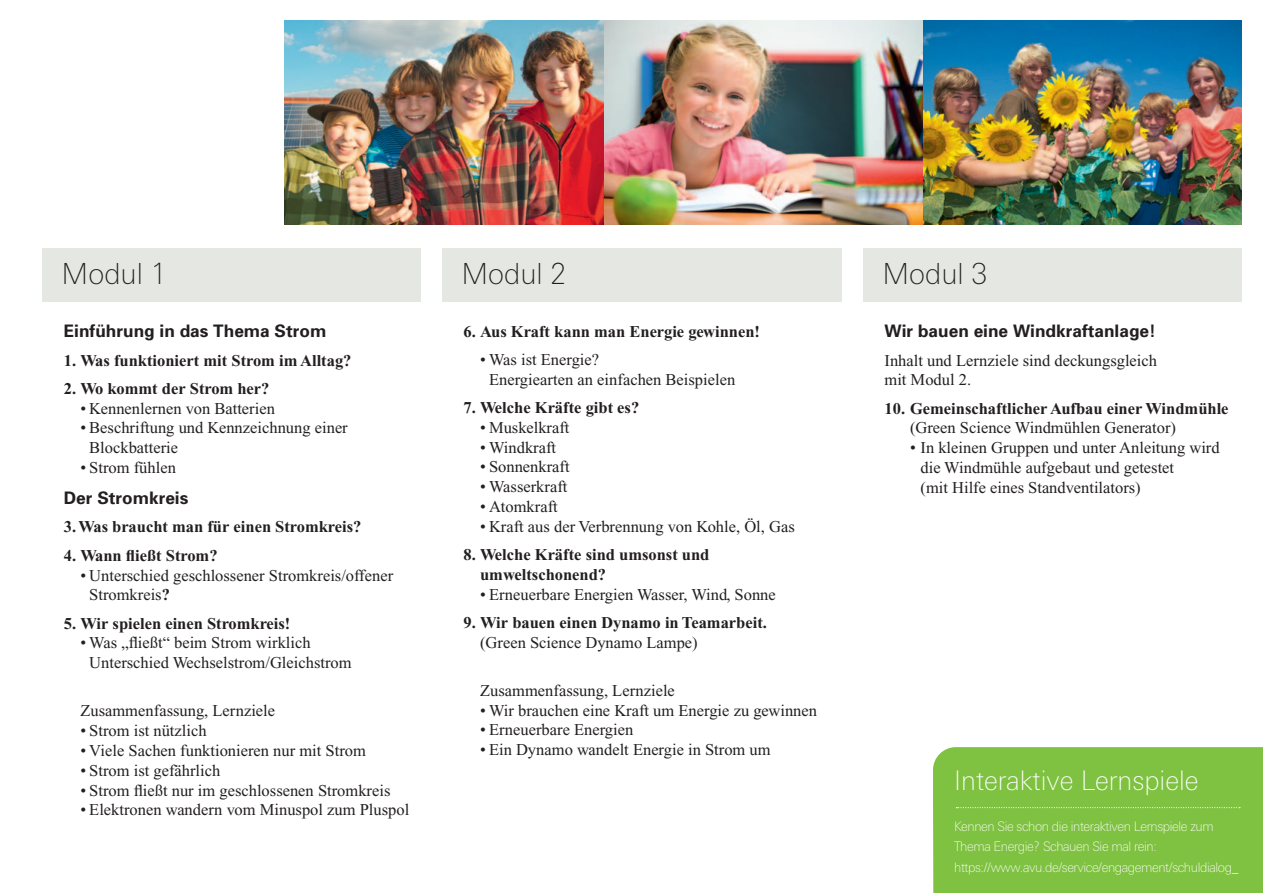
<style>
.page{position:relative;width:1263px;height:893px;background:#fff}
.page>*{position:absolute;margin:0;border:0;box-sizing:border-box;transform-origin:0 0}
.t1{font:100 29.1px "LT Univers Basic";color:#231f20}
.t2{font:100 27px "LT Univers Basic";color:#fff}
.t3{font:700 17.25px "Univers";color:#231f20}
.t4{font:16.5px/19.8px "Times New Roman";color:#231f20}
.t5{font:700 16.5px/19.8px "Times New Roman";color:#231f20}
.t6{font:100 13.2px/20.2px "LT Univers Basic";letter-spacing:-.03em;color:#fff}
.s1{font-weight:700}
</style>
<div class="page">
<div style="left:933px;top:747px;width:330px;height:146px;background:#7fc241"></div>
<img style="left:923px;top:21px;width:319px;height:204px">
<div style="left:863px;top:249px;width:379px;height:53px;background:#e5e8e2"></div>
<div style="left:442px;top:249px;width:400px;height:53px;background:#e5e8e2"></div>
<img style="left:604px;top:21px;width:319px;height:204px">
<div style="left:43px;top:249px;width:378px;height:53px;background:#e5e8e2"></div>
<img style="left:285px;top:21px;width:319px;height:204px">
<svg style="left:956px;top:807px;width:284px;height:1px"></svg>
<h1 class="t1" style="left:62px;top:258px;width:107px">Modul 1</h1>
<p class="t3" style="left:64px;top:321px;width:264px">Einführung in das Thema Strom</p>
<p class="t5" style="left:64px;top:350px;width:289px">1. Was funktioniert mit Strom im Alltag?</p>
<p class="t5" style="left:64px;top:378px;width:207px">2. Wo kommt der Strom her?</p>
<p class="t4" style="left:80px;top:398px;width:196px">• Kennenlernen von Batterien</p>
<p class="t4" style="left:89px;top:418px;width:260px;text-indent:-9px">• Beschriftung und Kennzeichnung einer<br>Blockbatterie</p>
<p class="t4" style="left:80px;top:458px;width:97px">• Strom fühlen</p>
<p class="t3" style="left:64px;top:488px;width:126px">Der Stromkreis</p>
<p class="t5" style="left:64px;top:517px;width:299px">3. Was braucht man für einen Stromkreis?</p>
<p class="t5" style="left:64px;top:545px;width:155px">4. Wann fließt Strom?</p>
<p class="t4" style="left:89px;top:565px;width:305px;text-indent:-9px">• Unterschied geschlossener Stromkreis/offener<br>Stromkreis<span class="s1">?</span></p>
<p class="t5" style="left:64px;top:613px;width:228px">5. Wir spielen einen Stromkreis!</p>
<p class="t4" style="left:89px;top:633px;width:264px;text-indent:-9px">• Was „fließt“ beim Strom wirklich<br>Unterschied Wechselstrom/Gleichstrom</p>
<p class="t4" style="left:80px;top:701px;width:196px">Zusammenfassung, Lernziele</p>
<p class="t4" style="left:80px;top:721px;width:128px">• Strom ist nützlich</p>
<p class="t4" style="left:80px;top:741px;width:287px">• Viele Sachen funktionieren nur mit Strom</p>
<p class="t4" style="left:80px;top:760px;width:142px">• Strom ist gefährlich</p>
<p class="t4" style="left:80px;top:780px;width:312px">• Strom fließt nur im geschlossenen Stromkreis</p>
<p class="t4" style="left:80px;top:800px;width:330px">• Elektronen wandern vom Minuspol zum Pluspol</p>
<h1 class="t1" style="left:461px;top:258px;width:107px">Modul 2</h1>
<p class="t5" style="left:463px;top:321px;width:298px">6. Aus Kraft kann man Energie gewinnen!</p>
<p class="t4" style="left:489px;top:349px;width:248px;text-indent:-9px">• Was ist Energie?<br>Energiearten an einfachen Beispielen</p>
<p class="t5" style="left:463px;top:398px;width:177px">7. Welche Kräfte gibt es?</p>
<p class="t4" style="left:480px;top:417px;width:91px">• Muskelkraft</p>
<p class="t4" style="left:480px;top:437px;width:78px">• Windkraft</p>
<p class="t4" style="left:480px;top:457px;width:91px">• Sonnenkraft</p>
<p class="t4" style="left:480px;top:477px;width:89px">• Wasserkraft</p>
<p class="t4" style="left:480px;top:497px;width:79px">• Atomkraft</p>
<p class="t4" style="left:480px;top:516px;width:316px">• Kraft aus der Verbrennung von Kohle, Öl, Gas</p>
<p class="t5" style="left:480px;top:545px;width:231px;text-indent:-17px">8. Welche Kräfte sind umsonst und umweltschonend?</p>
<p class="t4" style="left:480px;top:584px;width:297px">• Erneuerbare Energien Wasser, Wind, Sonne</p>
<p class="t5" style="left:463px;top:613px;width:305px">9. Wir bauen einen Dynamo in Teamarbeit.</p>
<p class="t4" style="left:480px;top:632px;width:219px">(Green Science Dynamo Lampe)</p>
<p class="t4" style="left:480px;top:680px;width:196px">Zusammenfassung, Lernziele</p>
<p class="t4" style="left:480px;top:700px;width:338px">• Wir brauchen eine Kraft um Energie zu gewinnen</p>
<p class="t4" style="left:480px;top:720px;width:155px">• Erneuerbare Energien</p>
<p class="t4" style="left:480px;top:740px;width:292px">• Ein Dynamo wandelt Energie in Strom um</p>
<h1 class="t1" style="left:882px;top:258px;width:107px">Modul 3</h1>
<p class="t3" style="left:884px;top:321px;width:273px">Wir bauen eine Windkraftanlage!</p>
<p class="t4" style="left:884px;top:350px;width:274px">Inhalt und Lernziele sind deckungsgleich mit Modul 2.</p>
<p class="t5" style="left:884px;top:398px;width:346px">10. Gemeinschaftlicher Aufbau einer Windmühle</p>
<p class="t4" style="left:910px;top:418px;width:267px">(Green Science Windmühlen Generator)</p>
<p class="t4" style="left:920px;top:438px;width:301px;text-indent:-10px">• In kleinen Gruppen und unter Anleitung wird die Windmühle aufgebaut und getestet<br>(mit Hilfe eines Standventilators)</p>
<h2 class="t2" style="left:954px;top:765px;width:246px">Interaktive Lernspiele</h2>
<p class="t6" style="left:954px;top:816px;width:286px">Kennen Sie schon die interaktiven Lernspiele zum<br>Thema Energie? Schauen Sie mal rein: https://www.avu.de/service/engagement/schuldialog_</p>
</div>
